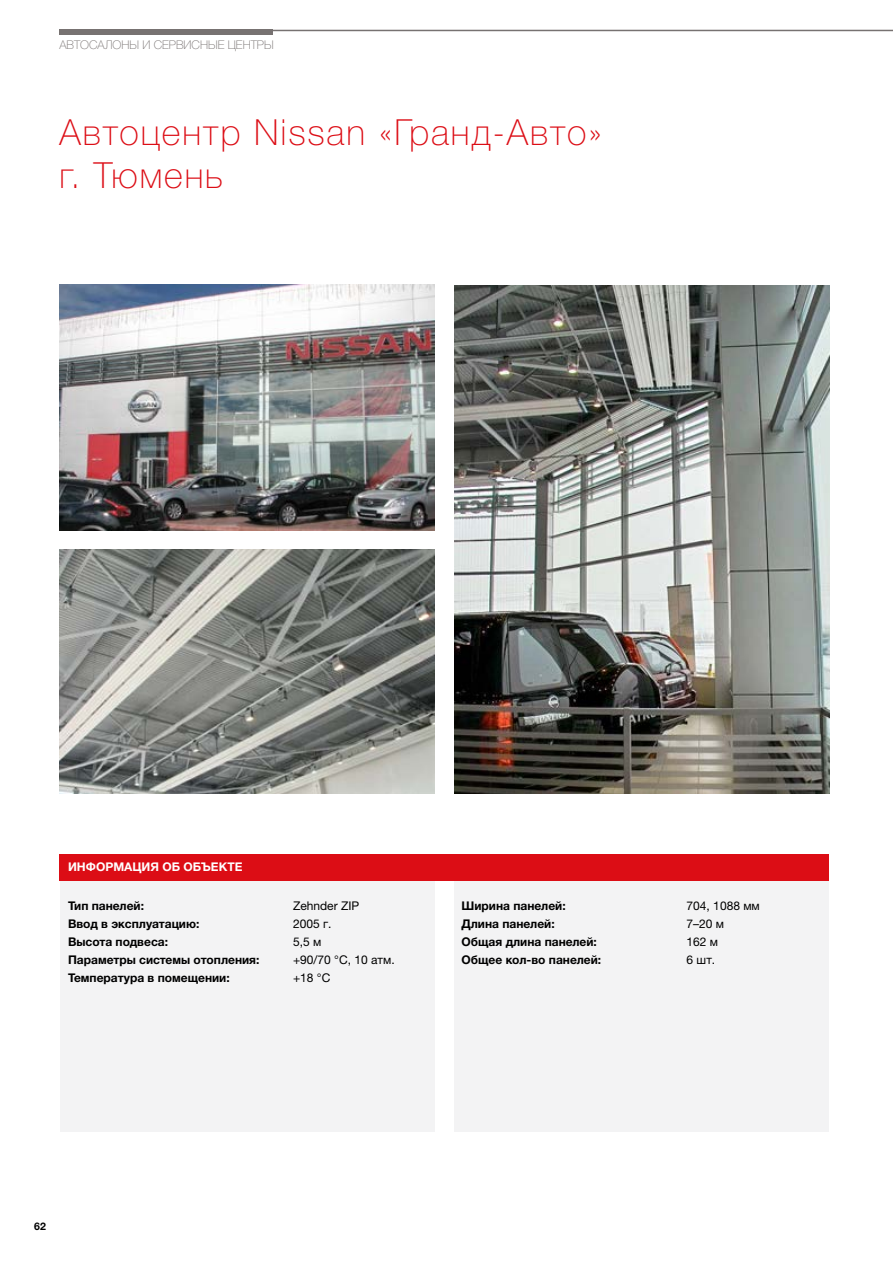
<style>
.page{position:relative;width:893px;height:1263px;background:#fff}
.page>*{position:absolute;margin:0;border:0;box-sizing:border-box;transform-origin:0 0}
.t1{font:100 36px/43.2px "Helvetica Neue LTW1 G";letter-spacing:.05em;color:#dc0d15}
.t2{font:700 12px/18px "Helvetica Neue LTW1 G";color:#000}
.t3{font:12px/18px "Helvetica Neuefor Zehnder";color:#000}
.t4{font:100 12px "Helvetica Neue LTW1 G";color:#777271}
.t5{font:700 12px "Helvetica Neue LTW1 G";color:#fff}
.t6{font:700 10.5px "Helvetica Neue LTW1 G";color:#000}
</style>
<div class="page">
<hr style="left:60px;top:30px;width:833px;height:1px;background:#777271">
<div style="left:60px;top:30px;width:213px;height:5px;background:#777271"></div>
<div style="left:60px;top:854px;width:374px;height:277px;background:#f3f3f4"></div>
<div style="left:454px;top:854px;width:375px;height:277px;background:#f3f3f4"></div>
<img style="left:60px;top:285px;width:374px;height:245px">
<img style="left:60px;top:550px;width:374px;height:243px">
<img style="left:454px;top:286px;width:375px;height:507px">
<div style="left:60px;top:854px;width:769px;height:26px;background:#dc0d15"></div>
<p class="t4" style="left:60px;top:37px;width:216px">АВТОСАЛОНЫ И СЕРВИСНЫЕ ЦЕНТРЫ</p>
<h1 class="t1" style="left:60px;top:110px;width:544px">Автоцентр Nissan «Гранд-Авто» г. Тюмень</h1>
<p class="t5" style="left:68px;top:859px;width:176px">ИНФОРМАЦИЯ ОБ ОБЪЕКТЕ</p>
<p class="t2" style="left:68px;top:897px;width:193px">Тип панелей:<br>Ввод в эксплуатацию:<br>Высота подвеса:<br>Параметры системы отопления:<br>Температура в помещении:</p>
<p class="t2" style="left:462px;top:897px;width:141px">Ширина панелей:<br>Длина панелей:<br>Общая длина панелей:<br>Общее кол-во панелей:</p>
<p class="t3" style="left:293px;top:897px;width:103px">Zehnder ZIP<br>2005 г.<br>5,5 м<br>+90/70 °С, 10 атм. +18 °С</p>
<p class="t3" style="left:687px;top:897px;width:75px">704, 1088 мм<br>7–20 м<br>162 м<br>6 шт.</p>
<p class="t6" style="left:34px;top:1220px;width:13px">62</p>
</div>
